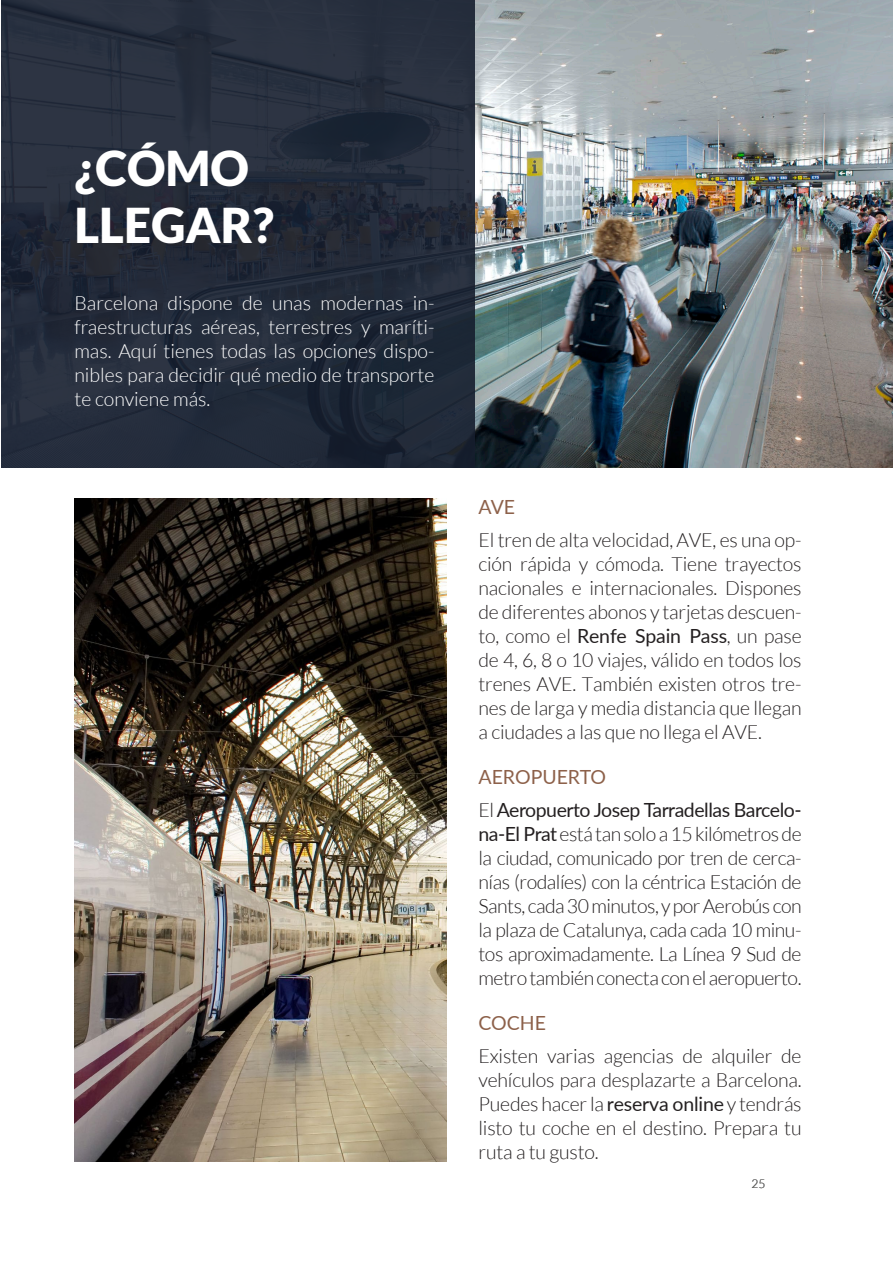
<style>
.page{position:relative;width:893px;height:1263px;background:#fff}
.page>*{position:absolute;margin:0;border:0;box-sizing:border-box;transform-origin:0 0}
.t1{font:900 48px/57.6px "Lato";color:#fff}
.Body{font:300 19.5px/24px "Lato";letter-spacing:-.01em;color:#231f20;text-align:justify}
.Body-2{font:300 19.5px/24px "Lato";color:#fff;text-align:justify}
.t2{font:19.5px "Lato";color:#8d614a}
.t3{font:300 12px "Lato";color:#353534}
.s1{font-weight:400}
</style>
<div class="page">
<img style="left:474px;top:0;width:419px;height:468px">
<img style="left:74px;top:499px;width:372px;height:662px">
<svg style="left:1px;top:0;width:473px;height:468px;background:#242c3a"></svg>
<h1 class="t1" style="left:74px;top:138px;width:201px">¿CÓMO<br>LLEGAR?</h1>
<p class="Body-2" style="left:74px;top:291px;width:362px">Barcelona dispone de unas modernas in&shy;fraestructuras aéreas, terrestres y maríti&shy;mas. Aquí tienes todas las opciones dispo&shy;nibles para decidir qué medio de transporte te conviene más.</p>
<h3 class="t2" style="left:478px;top:493px;width:38px">AVE</h3>
<p class="Body" style="left:478px;top:528px;width:325px">El tren de alta velocidad, AVE, es una op&shy;ción rápida y cómoda. Tiene trayectos nacionales e internacionales. Dispones de diferentes abonos y tarjetas descuen&shy;to, como el <span class="s1">Renfe Spain Pass</span>, un pase de 4, 6, 8 o 10 viajes, válido en todos los trenes AVE. También existen otros tre&shy;nes de larga y media distancia que llegan a ciudades a las que no llega el AVE.</p>
<h3 class="t2" style="left:478px;top:763px;width:129px">AEROPUERTO</h3>
<p class="Body" style="left:478px;top:798px;width:325px">El <span class="s1">Aeropuerto Josep Tarradellas Barcelo&shy;na-El Prat</span> está tan solo a 15 kilómetros de la ciudad, comunicado por tren de cerca&shy;nías (rodalíes) con la céntrica Estación de Sants, cada 30 minutos, y por Aerobús con la plaza de Catalunya, cada cada 10 minu&shy;tos aproximadamente. La Línea 9 Sud de metro también conecta con el aeropuerto.</p>
<h3 class="t2" style="left:478px;top:1009px;width:69px">COCHE</h3>
<p class="Body" style="left:478px;top:1043px;width:325px">Existen varias agencias de alquiler de vehículos para desplazarte a Barcelona.<br>Puedes hacer la <span class="s1">reserva online</span> y tendrás listo tu coche en el destino. Prepara tu ruta a tu gusto.</p>
<p class="t3" style="left:751px;top:1177px;width:15px">25</p>
</div>
